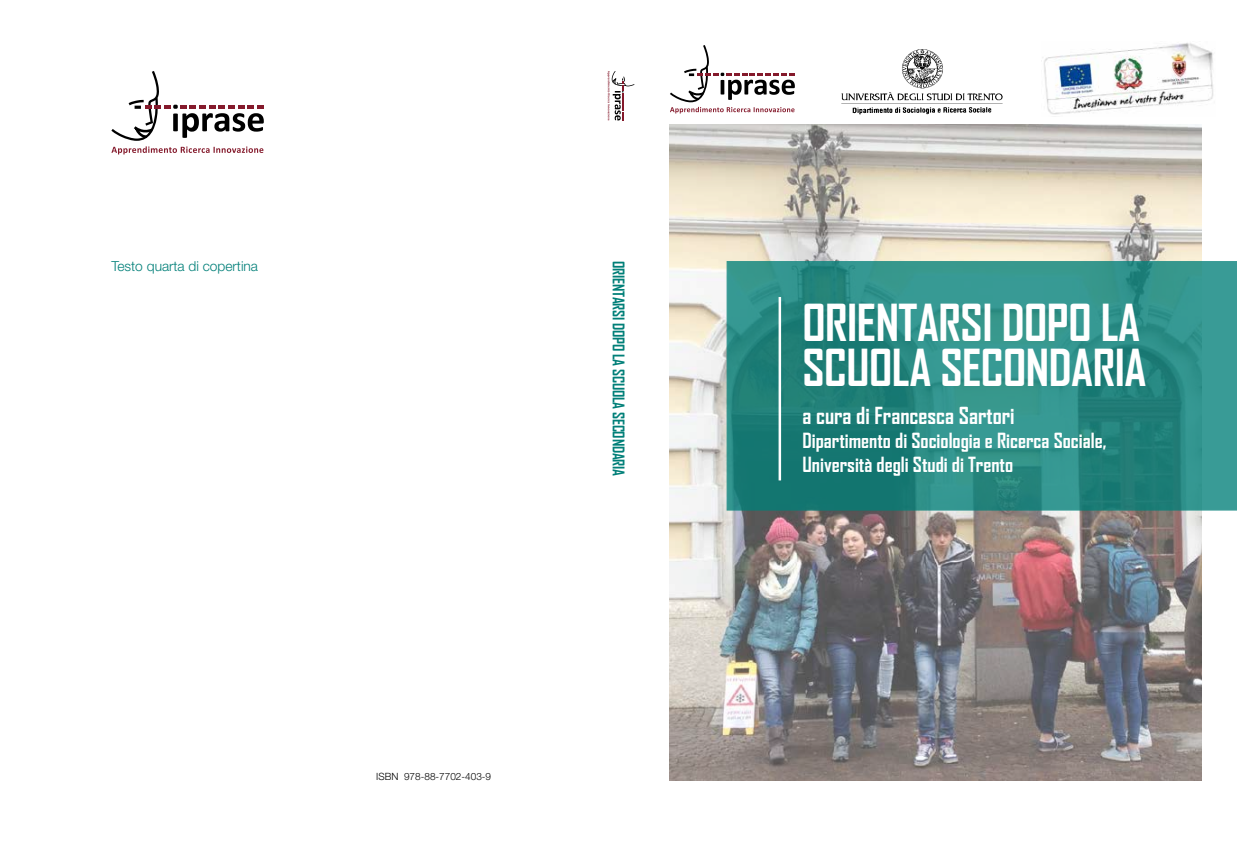
<style>
.page{position:relative;width:1237px;height:851px;background:#fff}
.page>*{position:absolute;margin:0;border:0;box-sizing:border-box;transform-origin:0 0}
.t1{font:700 48.75px/45px "Agency FB";letter-spacing:-.01em;color:#fff}
.t2{font:700 22.5px "Agency FB";color:#fff}
.t3{font:700 20px/24px "Agency FB";color:#fff}
.t4{font:700 15.38px "Agency FB";letter-spacing:-.015em;color:#007f78}
.t5{font:300 13.75px "Helvetica Neue LT Std";color:#007f78}
.t6{font:300 10px "Helvetica Neue LT Std";color:#000}
</style>
<div class="page">
<img style="left:670px;top:124px;width:531px;height:656px">
<svg style="left:607px;top:71px;width:27px;height:49px"></svg>
<svg style="left:726px;top:261px;width:511px;height:249px;background:#298a84"></svg>
<hr style="left:778px;top:297px;width:3px;height:183px;background:#fff">
<svg style="left:111px;top:71px;width:153px;height:83px"></svg>
<img style="left:841px;top:49px;width:162px;height:66px">
<svg style="left:670px;top:45px;width:125px;height:68px"></svg>
<img style="left:1042px;top:43px;width:172px;height:72px">
<p class="t5" style="left:111px;top:257px;width:148px">Testo quarta di copertina</p>
<p class="t6" style="left:376px;top:770px;width:116px">ISBN 978-88-7702-403-9</p>
<p class="t4" style="left:628px;top:261px;width:217px;rotate:90deg">ORIENTARSI DOPO LA SCUOLA SECONDARIA</p>
<h1 class="t1" style="left:802px;top:299px;width:345px">ORIENTARSI DOPO LA<br>SCUOLA SECONDARIA</h1>
<p class="t2" style="left:802px;top:401px;width:214px">a cura di Francesca Sartori</p>
<p class="t3" style="left:802px;top:427px;width:305px">Dipartimento di Sociologia e Ricerca Sociale,<br>Università degli Studi di Trento</p>
</div>
